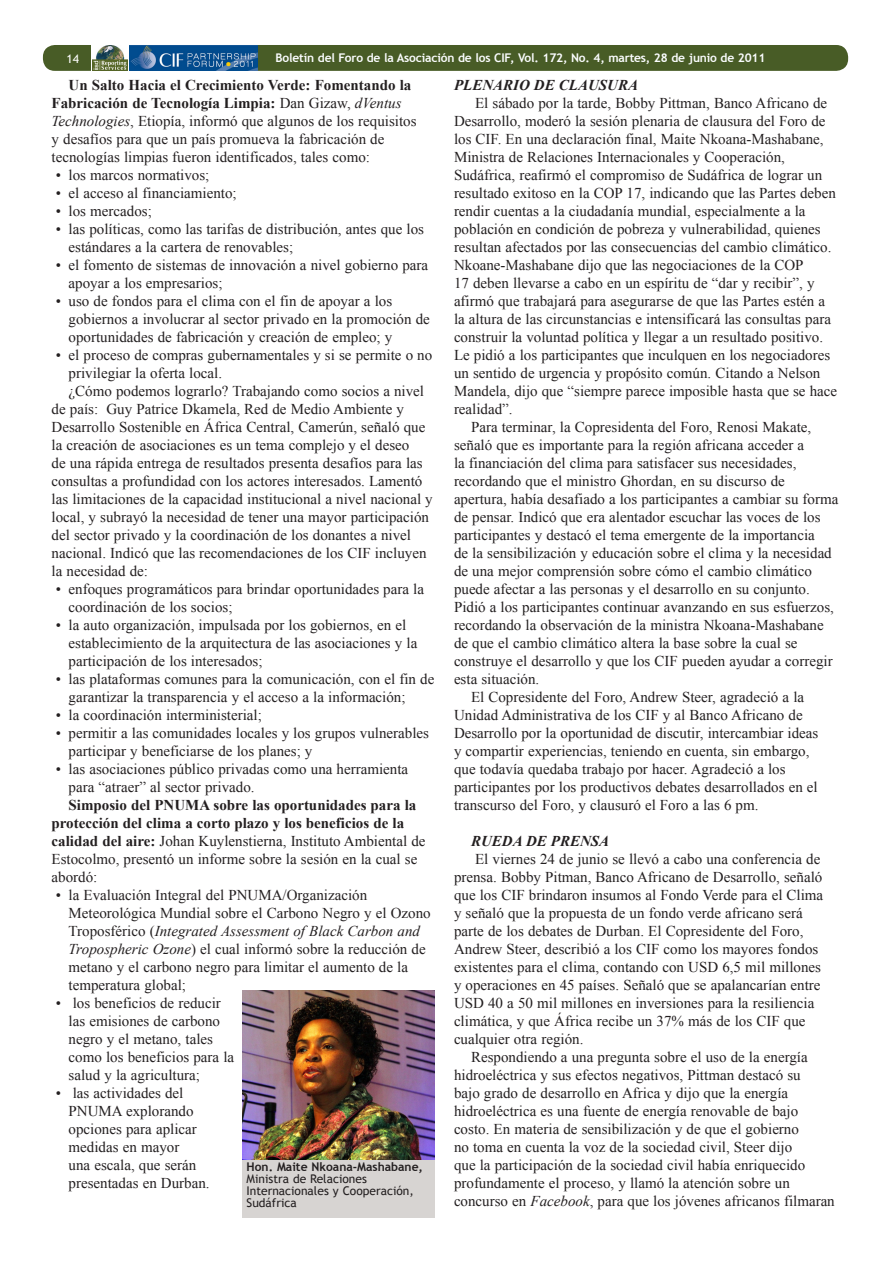
<style>
.page{position:relative;width:893px;height:1263px;background:#fff}
.page>*{position:absolute;margin:0;border:0;box-sizing:border-box;transform-origin:0 0}
.ENB_-_Body{font:15px/18px "Times New Roman";color:#231f20}
.ENB_-_Bulleted{font:15px/18px "Times New Roman";color:#231f20}
.ENB_-_Body-2{font:700 15px/18px "Times New Roman";color:#231f20}
.ENB_-_Headline_3{font:italic 700 15px "Times New Roman";color:#231f20}
.ENB_-_Body-3{font:italic 700 15px "Times New Roman";color:#231f20}
.Image_caption{font:12px/12px "Trebuchet MS";color:#231f20}
.t1{font:700 12px "Trebuchet MS";letter-spacing:-.015em;color:#fbfdfe}
.t2{font:12px "Trebuchet MS";color:#fff}
.s1{font-weight:700}
.s2{font-style:italic}
.s3{font-weight:400}
</style>
<div class="page">
<div style="left:43px;top:45px;width:805px;height:26px;background:#485c26;border-radius:12px"></div>
<div style="left:91px;top:44px;width:38px;height:27px;background:#fff"></div>
<img style="left:92px;top:45px;width:36px;height:26px">
<div style="left:128px;top:45px;width:130px;height:26px;background:#014c8f"></div>
<img style="left:130px;top:45px;width:127px;height:26px">
<img style="left:242px;top:990px;width:193px;height:170px">
<div style="left:242px;top:1160px;width:193px;height:57px;background:#d7d4d2"></div>
<p class="t2" style="left:67px;top:51px;width:14px">14</p>
<p class="t1" style="left:276px;top:50px;width:491px">Boletín del Foro de la Asociación de los CIF, Vol. 172, No. 4, martes, 28 de junio de 2011</p>
<p class="ENB_-_Body" style="left:52px;top:75px;width:366px;text-indent:17px"><span class="s1">Un Salto Hacia el Crecimiento Verde: Fomentando la Fabricación de Tecnología Limpia:</span> Dan Gizaw, <span class="s2">dVentus Technologies</span>, Etiopía, informó que algunos de los requisitos y desafíos para que un país promueva la fabricación de tecnologías limpias fueron identificados, tales como:</p>
<p class="ENB_-_Bulleted" style="left:56px;top:165px;width:155px">• los marcos normativos;</p>
<p class="ENB_-_Bulleted" style="left:56px;top:183px;width:182px">• el acceso al financiamiento;</p>
<p class="ENB_-_Bulleted" style="left:56px;top:201px;width:98px">• los mercados;</p>
<p class="ENB_-_Bulleted" style="left:69px;top:219px;width:357px;text-indent:-13px">• las políticas, como las tarifas de distribución, antes que los estándares a la cartera de renovables;</p>
<p class="ENB_-_Bulleted" style="left:69px;top:255px;width:361px;text-indent:-13px">• el fomento de sistemas de innovación a nivel gobierno para apoyar a los empresarios;</p>
<p class="ENB_-_Bulleted" style="left:69px;top:291px;width:363px;text-indent:-13px">• uso de fondos para el clima con el fin de apoyar a los gobiernos a involucrar al sector privado en la promoción de oportunidades de fabricación y creación de empleo; y</p>
<p class="ENB_-_Bulleted" style="left:69px;top:345px;width:365px;text-indent:-13px">• el proceso de compras gubernamentales y si se permite o no privilegiar la oferta local.</p>
<p class="ENB_-_Body" style="left:52px;top:381px;width:383px;text-indent:17px">¿Cómo podemos lograrlo? Trabajando como socios a nivel de país: Guy Patrice Dkamela, Red de Medio Ambiente y Desarrollo Sostenible en África Central, Camerún, señaló que la creación de asociaciones es un tema complejo y el deseo<br>de una rápida entrega de resultados presenta desafíos para las consultas a profundidad con los actores interesados. Lamentó las limitaciones de la capacidad institucional a nivel nacional y local, y subrayó la necesidad de tener una mayor participación del sector privado y la coordinación de los donantes a nivel nacional. Indicó que las recomendaciones de los CIF incluyen la necesidad de:</p>
<p class="ENB_-_Bulleted" style="left:69px;top:579px;width:357px;text-indent:-13px">• enfoques programáticos para brindar oportunidades para la coordinación de los socios;</p>
<p class="ENB_-_Bulleted" style="left:69px;top:615px;width:350px;text-indent:-13px">• la auto organización, impulsada por los gobiernos, en el establecimiento de la arquitectura de las asociaciones y la participación de los interesados;</p>
<p class="ENB_-_Bulleted" style="left:69px;top:669px;width:367px;text-indent:-13px">• las plataformas comunes para la comunicación, con el fin de garantizar la transparencia y el acceso a la información;</p>
<p class="ENB_-_Bulleted" style="left:56px;top:705px;width:207px">• la coordinación interministerial;</p>
<p class="ENB_-_Bulleted" style="left:69px;top:723px;width:362px;text-indent:-13px">• permitir a las comunidades locales y los grupos vulnerables participar y beneficiarse de los planes; y</p>
<p class="ENB_-_Bulleted" style="left:69px;top:759px;width:341px;text-indent:-13px">• las asociaciones público privadas como una herramienta para “atraer” al sector privado.</p>
<p class="ENB_-_Body-2" style="left:52px;top:795px;width:375px;text-indent:17px">Simposio del PNUMA sobre las oportunidades para la protección del clima a corto plazo y los beneficios de la calidad del aire: <span class="s3">Johan Kuylenstierna, Instituto Ambiental de Estocolmo, presentó un informe sobre la sesión en la cual se abordó:</span></p>
<p class="ENB_-_Bulleted" style="left:69px;top:885px;width:364px;text-indent:-13px">• la Evaluación Integral del PNUMA/Organización Meteorológica Mundial sobre el Carbono Negro y el Ozono Troposférico (<span class="s2">Integrated Assessment of Black Carbon and Tropospheric Ozone</span>) el cual informó sobre la reducción de metano y el carbono negro para limitar el aumento de la temperatura global;</p>
<p class="ENB_-_Bulleted" style="left:69px;top:993px;width:167px;text-indent:-13px">• los beneficios de reducir las emisiones de carbono negro y el metano, tales como los beneficios para la salud y la agricultura;</p>
<p class="ENB_-_Bulleted" style="left:69px;top:1083px;width:143px;text-indent:-13px">• las actividades del<br>PNUMA explorando opciones para aplicar medidas en mayor<br>una escala, que serán presentadas en Durban.</p>
<p class="ENB_-_Headline_3" style="left:454px;top:74px;width:186px">PLENARIO DE CLAUSURA</p>
<p class="ENB_-_Body" style="left:454px;top:93px;width:385px;text-indent:21px">El sábado por la tarde, Bobby Pittman, Banco Africano de Desarrollo, moderó la sesión plenaria de clausura del Foro de los CIF. En una declaración final, Maite Nkoana-Mashabane, Ministra de Relaciones Internacionales y Cooperación, Sudáfrica, reafirmó el compromiso de Sudáfrica de lograr un resultado exitoso en la COP 17, indicando que las Partes deben rendir cuentas a la ciudadanía mundial, especialmente a la población en condición de pobreza y vulnerabilidad, quienes resultan afectados por las consecuencias del cambio climático.<br>Nkoane-Mashabane dijo que las negociaciones de la COP<br>17 deben llevarse a cabo en un espíritu de “dar y recibir”, y afirmó que trabajará para asegurarse de que las Partes estén a la altura de las circunstancias e intensificará las consultas para construir la voluntad política y llegar a un resultado positivo.<br>Le pidió a los participantes que inculquen en los negociadores un sentido de urgencia y propósito común. Citando a Nelson Mandela, dijo que “siempre parece imposible hasta que se hace realidad”.</p>
<p class="ENB_-_Body" style="left:454px;top:417px;width:386px;text-indent:17px">Para terminar, la Copresidenta del Foro, Renosi Makate, señaló que es importante para la región africana acceder a<br>la financiación del clima para satisfacer sus necesidades, recordando que el ministro Ghordan, en su discurso de apertura, había desafiado a los participantes a cambiar su forma de pensar. Indicó que era alentador escuchar las voces de los participantes y destacó el tema emergente de la importancia<br>de la sensibilización y educación sobre el clima y la necesidad de una mejor comprensión sobre cómo el cambio climático puede afectar a las personas y el desarrollo en su conjunto.<br>Pidió a los participantes continuar avanzando en sus esfuerzos, recordando la observación de la ministra Nkoana-Mashabane de que el cambio climático altera la base sobre la cual se construye el desarrollo y que los CIF pueden ayudar a corregir esta situación.</p>
<p class="ENB_-_Body" style="left:454px;top:687px;width:366px;text-indent:17px">El Copresidente del Foro, Andrew Steer, agradeció a la Unidad Administrativa de los CIF y al Banco Africano de Desarrollo por la oportunidad de discutir, intercambiar ideas y compartir experiencias, teniendo en cuenta, sin embargo, que todavía quedaba trabajo por hacer. Agradeció a los participantes por los productivos debates desarrollados en el transcurso del Foro, y clausuró el Foro a las 6 pm.</p>
<p class="ENB_-_Body-3" style="left:471px;top:830px;width:140px">RUEDA DE PRENSA</p>
<p class="ENB_-_Body" style="left:454px;top:849px;width:371px;text-indent:21px">El viernes 24 de junio se llevó a cabo una conferencia de prensa. Bobby Pitman, Banco Africano de Desarrollo, señaló que los CIF brindaron insumos al Fondo Verde para el Clima y señaló que la propuesta de un fondo verde africano será parte de los debates de Durban. El Copresidente del Foro, Andrew Steer, describió a los CIF como los mayores fondos existentes para el clima, contando con USD 6,5 mil millones y operaciones en 45 países. Señaló que se apalancarían entre USD 40 a 50 mil millones en inversiones para la resiliencia climática, y que África recibe un 37% más de los CIF que cualquier otra región.</p>
<p class="ENB_-_Body" style="left:454px;top:1047px;width:382px;text-indent:17px">Respondiendo a una pregunta sobre el uso de la energía hidroeléctrica y sus efectos negativos, Pittman destacó su<br>bajo grado de desarrollo en Africa y dijo que la energía hidroeléctrica es una fuente de energía renovable de bajo costo. En materia de sensibilización y de que el gobierno<br>no toma en cuenta la voz de la sociedad civil, Steer dijo<br>que la participación de la sociedad civil había enriquecido profundamente el proceso, y llamó la atención sobre un concurso en <span class="s2">Facebook</span>, para que los jóvenes africanos filmaran</p>
<p class="Image_caption" style="left:247px;top:1161px;width:178px"><span class="s1">Hon. Maite Nkoana-Mashabane,<br></span>Ministra de Relaciones<br>Internacionales y Cooperación,<br>Sudáfrica</p>
</div>
